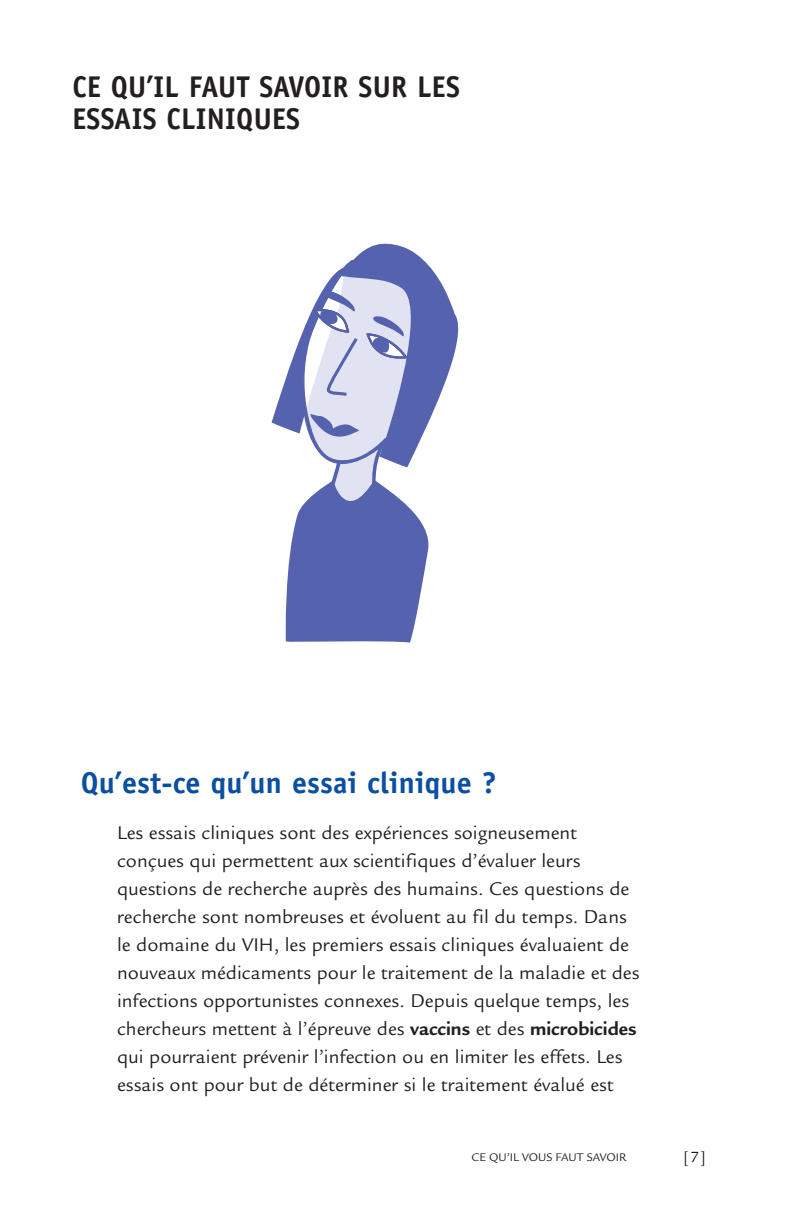
<style>
.page{position:relative;width:794px;height:1225px;background:#fff}
.page>*{position:absolute;margin:0;border:0;box-sizing:border-box;transform-origin:0 0}
.t1{font:700 30px/32px "Officina Sans";letter-spacing:.01em;color:#231f20;scale:.96 1}
.t2{font:700 30px "Officina Sans";letter-spacing:.005em;color:#0a4fa2}
.t3{font:20px/28px "Legacy Sans";color:#231f20}
.t4{font:16px "Legacy Sans";color:#231f20}
.t5{font:12px "Legacy Sans";color:#231f20}
.s1{font-weight:700}
</style>
<div class="page">
<svg style="left:271px;top:244px;width:187px;height:398px"></svg>
<h1 class="t1" style="left:72px;top:70px;width:405px">CE QU’IL FAUT SAVOIR SUR LES<br>ESSAIS CLINIQUES</h1>
<h1 class="t2" style="left:81px;top:763px;width:417px">Qu’est-ce qu’un essai clinique ?</h1>
<p class="t3" style="left:117px;top:818px;width:524px">Les essais cliniques sont des expériences soigneusement conçues qui permettent aux scientifiques d’évaluer leurs questions de recherche auprès des humains. Ces questions de recherche sont nombreuses et évoluent au fil du temps. Dans le domaine du VIH, les premiers essais cliniques évaluaient de nouveaux médicaments pour le traitement de la maladie et des infections opportunistes connexes. Depuis quelque temps, les chercheurs mettent à l’épreuve des <span class="s1">vaccins</span> et des <span class="s1">microbicides </span>qui pourraient prévenir l’infection ou en limiter les effets. Les essais ont pour but de déterminer si le traitement évalué est</p>
<p class="t5" style="left:471px;top:1150px;width:156px">CE QU’IL VOUS FAUT SAVOIR</p>
<p class="t4" style="left:683px;top:1147px;width:24px">[7]</p>
</div>
